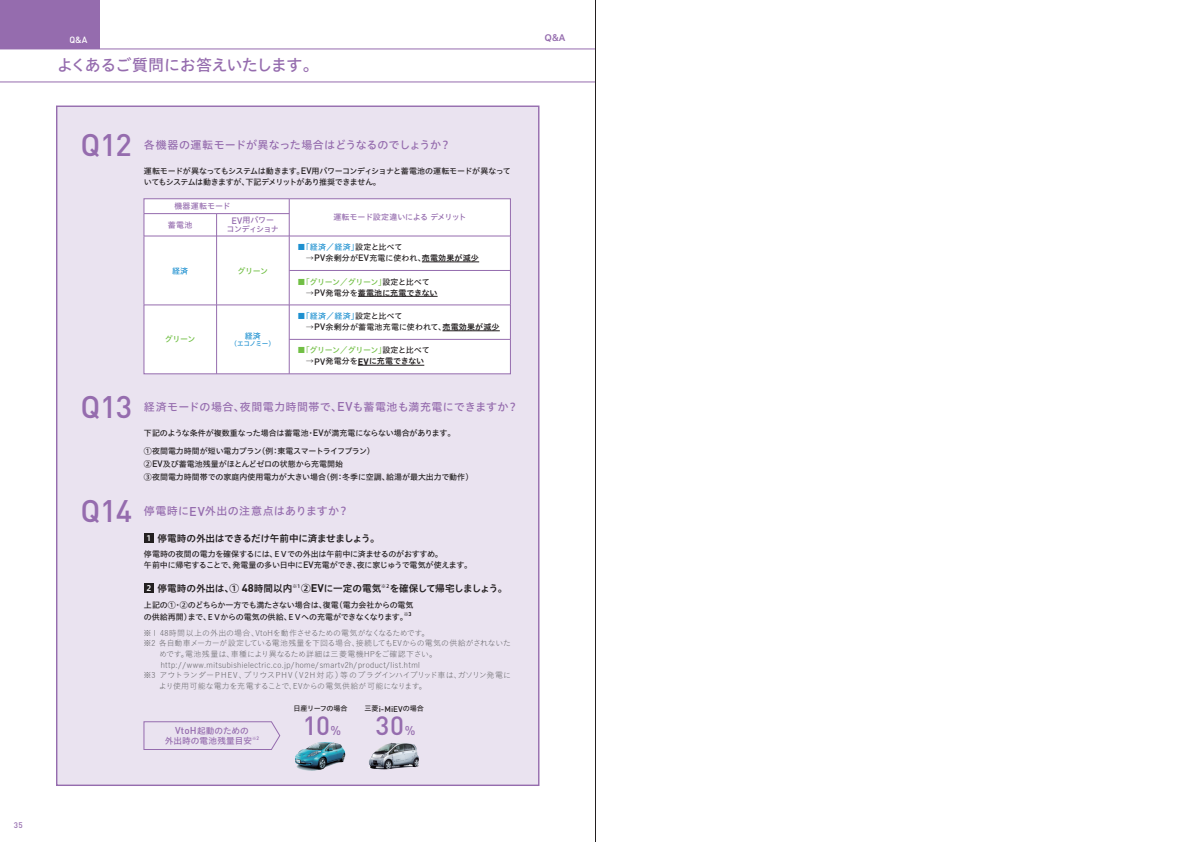
<style>
.page{position:relative;width:1191px;height:842px;background:#fff}
.page>*{position:absolute;margin:0;border:0;box-sizing:border-box;transform-origin:0 0}
.t1{font:500 30.8px "DINOT";letter-spacing:-.01em;color:#956cae}
.t2{font:500 26.1px "DINOT";color:#956cae}
.t3{font:16px "Hiragino UD Sans Std N W5";letter-spacing:-.04em;color:#956cae}
.t4{font:11px "Hiragino UD Sans Std N W5";letter-spacing:.025em;color:#956cae}
.t5{font:11px "Hiragino UD Sans Std N W5";letter-spacing:.005em;color:#956cae}
.t6{font:9.6px "Hiragino UD Sans Std N W6";letter-spacing:-.03em;color:#231f20}
.t7{font:9.6px "Hiragino UD Sans Std N W6";color:#231f20}
.t8{font:9.6px "Hiragino UD Sans Std N W6";letter-spacing:-.055em;color:#231f20}
.t9{font:500 9px "DINOT";color:#fff}
.t10{font:9px "Hiragino UD Sans Std N W6";color:#956cae}
.t11{font:8.6px/10.7px "Hiragino UD Sans Std N W5";letter-spacing:.01em;color:#956cae}
.t12{font:500 8.1px "DINOT";color:#231f20}
.t13{font:8px/13px "Hiragino UD Sans Std N W5";letter-spacing:-.02em;color:#231f20}
.t14{font:8px "Koburina Go Std W1";letter-spacing:.015em;color:#57585a}
.t15{font:8px/11px "Hiragino UD Sans Std N W5";letter-spacing:-.05em;color:#231f20}
.t16{font:8px "Koburina Go Std W1";letter-spacing:-.005em;color:#57585a}
.t17{font:8px "Koburina Go Std W1";letter-spacing:.05em;color:#57585a}
.t18{font:8px "Koburina Go Std W1";letter-spacing:-.04em;color:#57585a}
.t19{font:8px "Hiragino UD Sans Std N W5";letter-spacing:-.05em;color:#71bf44}
.t20{font:8px/11px "Hiragino UD Sans Std N W5";letter-spacing:.02em;color:#231f20}
.t21{font:8px/11px "Hiragino UD Sans Std N W5";letter-spacing:.01em;color:#231f20}
.t22{font:8px "Hiragino UD Sans Std N W6";letter-spacing:-.015em;color:#231f20}
.t23{font:8px "Hiragino UD Sans Std N W5";letter-spacing:-.015em;color:#956cae}
.t24{font:8px/8.9px "Hiragino UD Sans Std N W5";letter-spacing:-.065em;color:#956cae;text-align:center}
.t25{font:8px "Hiragino UD Sans Std N W5";letter-spacing:.015em;color:#956cae}
.t26{font:8px "Hiragino UD Sans Std N W5";color:#1d90d0}
.t27{font:500 8px "DINOT";color:#956cae}
.t28{font:7.1px "Hiragino UD Sans Std N W5";letter-spacing:-.06em;color:#231f20}
.t29{font:6.6px "Hiragino UD Sans Std N W5";letter-spacing:-.055em;color:#1d90d0}
.t30{font:4.8px "Hiragino UD Sans Std N W6";color:#231f20}
.t31{font:4.3px "Hiragino UD Sans Std N W5";color:#956cae}
.s1{font-family:"DINOT";font-weight:500;font-size:9.2px}
.s2{color:#1d90d0}
.s3{font-family:"Hiragino UD Sans Std N W6"}
.s4{color:#231f20}
.s5{font-family:"Hiragino UD Sans Std N W5"}
.s6{font-family:"DINOT";font-weight:700;font-size:9.2px}
.s7{font-family:"DINOT";font-weight:500;font-size:12.6px}
.s8{font-size:7.7px;color:#fff}
.s9{font-family:"DINOT";font-weight:700;font-size:11.1px}
.s10{font-family:"DINOT";font-weight:700;font-size:5.5px}
.s11{font-family:"DINOT";font-weight:500;font-size:9.9px}
.s12{font-family:"DINOT";font-weight:500;font-size:5px}
.s13{font-size:12.6px}
.s14{font-family:"Hiragino UD Sans Std N W5";font-weight:400;font-size:7.1px}
</style>
<div class="page">
<div style="left:56px;top:106px;width:483px;height:680px;background:#eae3f0;border:1px solid #956cae"></div>
<div style="left:0;top:0;width:99px;height:49px;background:#956cae"></div>
<hr style="left:0;top:48px;width:595px;height:1px;background:#956cae">
<hr style="left:0;top:81px;width:595px;height:1px;background:#956cae">
<div style="left:143px;top:198px;width:368px;height:176px;background:#fff;border:1px solid #956cae"></div>
<hr style="left:144px;top:213px;width:145px;height:1px;background:#956cae">
<hr style="left:289px;top:199px;width:1px;height:175px;background:#956cae">
<hr style="left:144px;top:236px;width:366px;height:1px;background:#956cae">
<hr style="left:422px;top:262px;width:57px;height:1px;background:#231f20">
<hr style="left:358px;top:296px;width:79px;height:1px;background:#231f20">
<hr style="left:442px;top:331px;width:58px;height:1px;background:#231f20">
<hr style="left:358px;top:365px;width:66px;height:1px;background:#231f20">
<hr style="left:216px;top:214px;width:1px;height:160px;background:#956cae">
<hr style="left:144px;top:304px;width:366px;height:1px;background:#956cae">
<hr style="left:289px;top:339px;width:221px;height:1px;background:#956cae">
<hr style="left:289px;top:270px;width:221px;height:1px;background:#956cae">
<hr style="left:595px;top:0;width:1px;height:842px;background:#231f20">
<div style="left:144px;top:533px;width:10px;height:9px;background:#231f20"></div>
<div style="left:144px;top:584px;width:10px;height:9px;background:#231f20"></div>
<svg style="left:143px;top:721px;width:137px;height:29px"></svg>
<img style="left:295px;top:742px;width:39px;height:29px">
<img style="left:372px;top:742px;width:20px;height:14px">
<p class="t27" style="left:14px;top:820px;width:10px">35</p>
<p class="t9" style="left:69px;top:33px;width:20px">Q&amp;A</p>
<h3 class="t3" style="left:57px;top:53px;width:263px">よくあるご質問にお答えいたします。</h3>
<h1 class="t1" style="left:80px;top:125px;width:53px">Q12</h1>
<h3 class="t5" style="left:144px;top:137px;width:308px">各機器の運転モードが異なった場合はどうなるのでしょうか？</h3>
<p class="t15" style="left:144px;top:165px;width:368px">運転モードが異なってもシステムは動きます。<span class="s1">EV</span>用パワーコンディショナと蓄電池の運転モードが異なっていてもシステムは動きますが、下記デメリットがあり推奨できません。</p>
<p class="t23" style="left:333px;top:211px;width:135px">運転モード設定違いによるデメリット</p>
<p class="t21" style="left:298px;top:241px;width:183px"><span class="s2">■「経済／経済」</span>設定と比べて<br>　→<span class="s1">PV</span>余剰分が<span class="s1">EV</span>充電に使われ、<span class="s3">売電効果が減少</span></p>
<p class="t19" style="left:298px;top:275px;width:134px">■「グリーン／グリーン」<span class="s4">設定と比べて</span></p>
<p class="t22" style="left:298px;top:286px;width:141px"><span class="s5">　→</span><span class="s1">PV</span><span class="s5">発電分を</span>蓄電池に充電できない</p>
<p class="t20" style="left:298px;top:310px;width:203px"><span class="s2">■「経済／経済」</span>設定と比べて<br>　→<span class="s1">PV</span>余剰分が蓄電池充電に使われて、<span class="s3">売電効果が減少</span></p>
<p class="t19" style="left:298px;top:344px;width:134px">■「グリーン／グリーン」<span class="s4">設定と比べて</span></p>
<p class="t22" style="left:298px;top:355px;width:128px"><span class="s5">　→</span><span class="s1">PV</span><span class="s5">発電分を</span><span class="s6">EV</span>に充電できない</p>
<p class="t25" style="left:174px;top:200px;width:58px">機器運転モード</p>
<p class="t24" style="left:227px;top:215px;width:54px"><span class="s1">EV</span>用パワーコンディショナ</p>
<p class="t23" style="left:168px;top:219px;width:26px">蓄電池</p>
<p class="t26" style="left:172px;top:265px;width:18px">経済</p>
<p class="t19" style="left:237px;top:265px;width:32px">グリーン</p>
<p class="t26" style="left:245px;top:329px;width:18px">経済</p>
<p class="t29" style="left:230px;top:339px;width:46px">（エコノミー）</p>
<p class="t19" style="left:165px;top:333px;width:32px">グリーン</p>
<h1 class="t1" style="left:80px;top:387px;width:53px">Q13</h1>
<h3 class="t4" style="left:144px;top:399px;width:376px">経済モードの場合、夜間電力時間帯で、<span class="s7">EV</span>も蓄電池も満充電にできますか？</h3>
<p class="t13" style="left:144px;top:426px;width:313px">下記のような条件が複数重なった場合は蓄電池・<span class="s1">EV</span>が満充電にならない場合があります。</p>
<p class="t13" style="left:144px;top:444px;width:331px">①夜間電力時間が短い電力プラン（例：東電スマートライフプラン）<br>②<span class="s1">EV</span>及び蓄電池残量がほとんどゼロの状態から充電開始<br>③夜間電力時間帯での家庭内使用電力が大きい場合（例：冬季に空調、給湯が最大出力で動作）</p>
<h1 class="t1" style="left:80px;top:491px;width:54px">Q14</h1>
<h3 class="t4" style="left:144px;top:503px;width:206px">停電時に<span class="s7">EV</span>外出の注意点はありますか？</h3>
<p class="t6" style="left:145px;top:530px;width:236px"><span class="s8">１</span> 停電時の外出はできるだけ午前中に済ませましょう。</p>
<p class="t13" style="left:144px;top:548px;width:330px;line-height:11px">停電時の夜間の電力を確保するには、ＥＶでの外出は午前中に済ませるのがおすすめ。<br>午前中に帰宅することで、発電量の多い日中に<span class="s1">EV</span>充電ができ、夜に家じゅうで電気が使えます。</p>
<p class="t7" style="left:145px;top:581px;width:149px"><span class="s8">２</span> 停電時の外出は、① <span class="s9">48</span>時間以内</p>
<p class="t30" style="left:292px;top:582px;width:11px">※１</p>
<p class="t6" style="left:301px;top:581px;width:82px">②<span class="s9">EV</span>に一定の電気</p>
<p class="t30" style="left:381px;top:582px;width:11px">※２</p>
<p class="t8" style="left:390px;top:581px;width:119px">を確保して帰宅しましょう。</p>
<p class="t13" style="left:144px;top:598px;width:271px;line-height:12.4px">上記の①・②のどちらか一方でも満たさない場合は、復電（電力会社からの電気の供給再開）まで、ＥＶからの電気の供給、ＥＶへの充電ができなくなります。</p>
<p class="t30" style="left:404px;top:611px;width:9px">※<span class="s10">3</span></p>
<p class="t16" style="left:144px;top:627px;width:287px">※１ 48時間以上の外出の場合、VtoHを動作させるための電気がなくなるためです。</p>
<p class="t18" style="left:144px;top:637px;width:369px">※2 各自動車メーカーが設定している電池残量を下回る場合、接続してもEVからの電気の供給がされないた</p>
<p class="t14" style="left:159px;top:648px;width:280px">めです。電池残量は、車種により異なるため詳細は三菱電機HPをご確認下さい。</p>
<p class="t17" style="left:144px;top:659px;width:277px">　　http://www.mitsubishielectric.co.jp/home/smartv2h/product/list.html</p>
<p class="t14" style="left:144px;top:669px;width:369px">※3 アウトランダーPHEV、プリウスPHV（V2H対応）等のプラグインハイブリッド車は、ガソリン発電に</p>
<p class="t16" style="left:159px;top:680px;width:269px">より使用可能な電力を充電することで、EVからの電気供給が可能になります。</p>
<p class="t11" style="left:165px;top:724px;width:89px;text-indent:10px"><span class="s11">VtoH</span>起動のための外出時の電池残量目安</p>
<p class="t31" style="left:252px;top:735px;width:8px">※<span class="s12">2</span></p>
<p class="t28" style="left:294px;top:703px;width:55px">日産リーフの場合</p>
<h2 class="t2" style="left:303px;top:709px;width:40px">10<span class="s13">%</span></h2>
<p class="t12" style="left:364px;top:703px;width:61px"><span class="s14">三菱</span>i-MiEV<span class="s14">の場合</span></p>
<h2 class="t2" style="left:375px;top:709px;width:42px">30<span class="s13">%</span></h2>
<p class="t10" style="left:544px;top:31px;width:23px">Q&amp;A</p>
</div>
